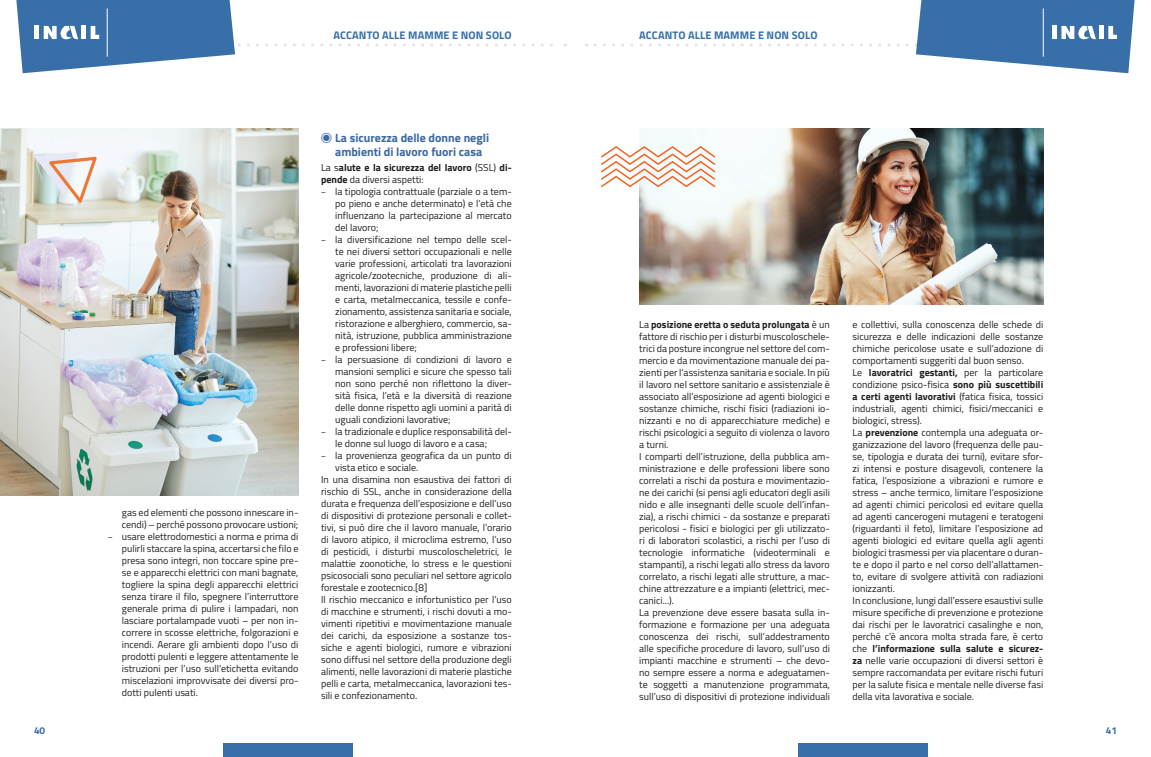
<style>
.page{position:relative;width:1151px;height:757px;background:#fff}
.page>*{position:absolute;margin:0;border:0;box-sizing:border-box;transform-origin:0 0}
.t1{font:700 12px/14.4px "Titillium Web";color:#3a69a5;text-align:center}
.t2{font:700 11px "Titillium Web";letter-spacing:.01em;color:#386fa8}
.t3{font:10px/12px "Titillium Web";color:#231f20}
.t4{font:700 10px/12px "Titillium Web";color:#231f20}
.t5{font:700 10px "Titillium Web";color:#386fa8}
.s1{font-family:"Source Sans Pro"}
.s2{font-family:"Source Sans Pro";font-weight:400}
.s3{font-weight:400}
.s4{font-weight:700}
</style>
<div class="page">
<div style="left:798px;top:743px;width:130px;height:14px;background:#386fa8"></div>
<div style="left:223px;top:743px;width:129px;height:14px;background:#386fa8"></div>
<svg style="left:16px;top:0;width:550px;height:73px"></svg>
<svg style="left:595px;top:0;width:540px;height:73px"></svg>
<img style="left:639px;top:128px;width:404px;height:177px">
<img style="left:0;top:128px;width:298px;height:367px">
<svg style="left:601px;top:146px;width:114px;height:41px"></svg>
<svg style="left:34px;top:152px;width:63px;height:51px"></svg>
<p class="t2" style="left:333px;top:27px;width:180px">ACCANTO ALLE MAMME E NON SOLO</p>
<p class="t2" style="left:639px;top:27px;width:180px">ACCANTO ALLE MAMME E NON SOLO</p>
<p class="t3" style="left:122px;top:506px;width:178px">gas ed elementi che possono innescare in&shy;cendi) – perché possono provocare ustioni;</p>
<p class="t3" style="left:122px;top:530px;width:178px;text-align:justify;text-indent:-14px"><span class="s1">–</span> usare elettrodomestici a norma e prima di pulirli staccare la spina, accertarsi che filo e presa sono integri, non toccare spine pre&shy;se e apparecchi elettrici con mani bagnate, togliere la spina degli apparecchi elettrici senza tirare il filo, spegnere l’interruttore generale prima di pulire i lampadari, non lasciare portalampade vuoti – per non in&shy;correre in scosse elettriche, folgorazioni e incendi. Aerare gli ambienti dopo l’uso di prodotti pulenti e leggere attentamente le istruzioni per l’uso sull’etichetta evitando miscelazioni improvvisate dei diversi pro&shy;dotti pulenti usati.</p>
<p class="t1" style="left:321px;top:130px;width:170px"><span class="s2">◉</span> La sicurezza delle donne negli ambienti di lavoro fuori casa</p>
<p class="t4" style="left:321px;top:161px;width:192px"><span class="s3">La s</span>alute e la sicurezza del lavoro <span class="s3">(SSL)</span> di&shy;pende <span class="s3">da diversi aspetti:</span></p>
<p class="t3" style="left:335px;top:185px;width:178px;text-align:justify;text-indent:-14px"><span class="s1">–</span> la tipologia contrattuale (parziale o a tem&shy;po pieno e anche determinato) e l’età che influenzano la partecipazione al mercato del lavoro;</p>
<p class="t3" style="left:335px;top:233px;width:178px;text-align:justify;text-indent:-14px"><span class="s1">–</span> la diversificazione nel tempo delle scel&shy;te nei diversi settori occupazionali e nelle varie professioni, articolati tra lavorazioni agricole/zootecniche, produzione di ali&shy;menti, lavorazioni di materie plastiche pelli e carta, metalmeccanica, tessile e confe&shy;zionamento, assistenza sanitaria e sociale, ristorazione e alberghiero, commercio, sa&shy;nità, istruzione, pubblica amministrazione e professioni libere;</p>
<p class="t3" style="left:335px;top:353px;width:178px;text-align:justify;text-indent:-14px"><span class="s1">–</span> la persuasione di condizioni di lavoro e mansioni semplici e sicure che spesso tali non sono perché non riflettono la diver&shy;sità fisica, l’età e la diversità di reazione delle donne rispetto agli uomini a parità di uguali condizioni lavorative;</p>
<p class="t3" style="left:335px;top:425px;width:178px;text-indent:-14px"><span class="s1">–</span> la tradizionale e duplice responsabilità del&shy;le donne sul luogo di lavoro e a casa;</p>
<p class="t3" style="left:321px;top:449px;width:192px"><span class="s1">–</span> la provenienza geografica da un punto di</p>
<p class="t3" style="left:335px;top:461px;width:85px">vista etico e sociale.</p>
<p class="t3" style="left:321px;top:473px;width:192px">In una disamina non esaustiva dei fattori di</p>
<p class="t3" style="left:321px;top:485px;width:192px">rischio di SSL, anche in considerazione della</p>
<p class="t3" style="left:321px;top:497px;width:192px">durata e frequenza dell’esposizione e dell’uso</p>
<p class="t3" style="left:321px;top:509px;width:192px">di dispositivi di protezione personali e collet-</p>
<p class="t3" style="left:321px;top:521px;width:192px">tivi, si può dire che il lavoro manuale, l’orario</p>
<p class="t3" style="left:321px;top:533px;width:192px">di lavoro atipico, il microclima estremo, l’uso</p>
<p class="t3" style="left:321px;top:545px;width:192px">di pesticidi, i disturbi muscoloscheletrici, le</p>
<p class="t3" style="left:321px;top:557px;width:192px">malattie zoonotiche, lo stress e le questioni</p>
<p class="t3" style="left:321px;top:569px;width:192px">psicosociali sono peculiari nel settore agricolo</p>
<p class="t3" style="left:321px;top:581px;width:108px">forestale e zootecnico.[8]</p>
<p class="t3" style="left:321px;top:593px;width:192px">Il rischio meccanico e infortunistico per l’uso</p>
<p class="t3" style="left:321px;top:605px;width:192px">di macchine e strumenti, i rischi dovuti a mo-</p>
<p class="t3" style="left:321px;top:617px;width:192px">vimenti ripetitivi e movimentazione manuale</p>
<p class="t3" style="left:321px;top:629px;width:192px">dei carichi, da esposizione a sostanze tos-</p>
<p class="t3" style="left:321px;top:641px;width:192px">siche e agenti biologici, rumore e vibrazioni</p>
<p class="t3" style="left:321px;top:653px;width:192px">sono diffusi nel settore della produzione degli</p>
<p class="t3" style="left:321px;top:665px;width:192px">alimenti, nelle lavorazioni di materie plastiche</p>
<p class="t3" style="left:321px;top:677px;width:192px">pelli e carta, metalmeccanica, lavorazioni tes-</p>
<p class="t3" style="left:321px;top:689px;width:98px">sili e confezionamento.</p>
<p class="t3" style="left:639px;top:318px;width:192px">La <span class="s4">posizione eretta o seduta prolungata</span> è un fattore di rischio per i disturbi muscoloschele&shy;trici da posture incongrue nel settore del com&shy;mercio e da movimentazione manuale dei pa&shy;zienti per l’assistenza sanitaria e sociale. In più il lavoro nel settore sanitario e assistenziale è associato all’esposizione ad agenti biologici e sostanze chimiche, rischi fisici (radiazioni io&shy;nizzanti e no di apparecchiature mediche) e rischi psicologici a seguito di violenza o lavoro a turni.<br>I comparti dell’istruzione, della pubblica am&shy;ministrazione e delle professioni libere sono correlati a rischi da postura e movimentazio&shy;ne dei carichi (si pensi agli educatori degli asili nido e alle insegnanti delle scuole dell’infan&shy;zia), a rischi chimici - da sostanze e preparati pericolosi - fisici e biologici per gli utilizzato&shy;ri di laboratori scolastici, a rischi per l’uso di tecnologie informatiche (videoterminali e stampanti), a rischi legati allo stress da lavoro correlato, a rischi legati alle strutture, a mac&shy;chine attrezzature e a impianti (elettrici, mec&shy;canici...).<br>La prevenzione deve essere basata sulla in&shy;formazione e formazione per una adeguata conoscenza dei rischi, sull’addestramento alle specifiche procedure di lavoro, sull’uso di impianti macchine e strumenti – che devo&shy;no sempre essere a norma e adeguatamen&shy;te soggetti a manutenzione programmata, sull’uso di dispositivi di protezione individuali</p>
<p class="t3" style="left:852px;top:318px;width:192px">e collettivi, sulla conoscenza delle schede di sicurezza e delle indicazioni delle sostanze chimiche pericolose usate e sull’adozione di comportamenti suggeriti dal buon senso.<br>Le <span class="s4">lavoratrici gestanti,</span> per la particolare condizione psico-fisica <span class="s4">sono più suscettibili a certi agenti lavorativi</span> (fatica fisica, tossici industriali, agenti chimici, fisici/meccanici e biologici, stress).<br>La <span class="s4">prevenzione</span> contempla una adeguata or&shy;ganizzazione del lavoro (frequenza delle pau&shy;se, tipologia e durata dei turni), evitare sfor&shy;zi intensi e posture disagevoli, contenere la fatica, l’esposizione a vibrazioni e rumore e stress – anche termico, limitare l’esposizione ad agenti chimici pericolosi ed evitare quella ad agenti cancerogeni mutageni e teratogeni (riguardanti il feto), limitare l’esposizione ad agenti biologici ed evitare quella agli agenti biologici trasmessi per via placentare o duran&shy;te e dopo il parto e nel corso dell’allattamen&shy;to, evitare di svolgere attività con radiazioni ionizzanti.<br>In conclusione, lungi dall’essere esaustivi sulle misure specifiche di prevenzione e protezione dai rischi per le lavoratrici casalinghe e non, perché c’è ancora molta strada fare, è certo che <span class="s4">l’informazione sulla salute e sicurez&shy;za</span> nelle varie occupazioni di diversi settori è sempre raccomandata per evitare rischi futuri per la salute fisica e mentale nelle diverse fasi della vita lavorativa e sociale.</p>
<p class="t5" style="left:34px;top:723px;width:13px">40</p>
<p class="t5" style="left:1106px;top:723px;width:13px">41</p>
</div>
